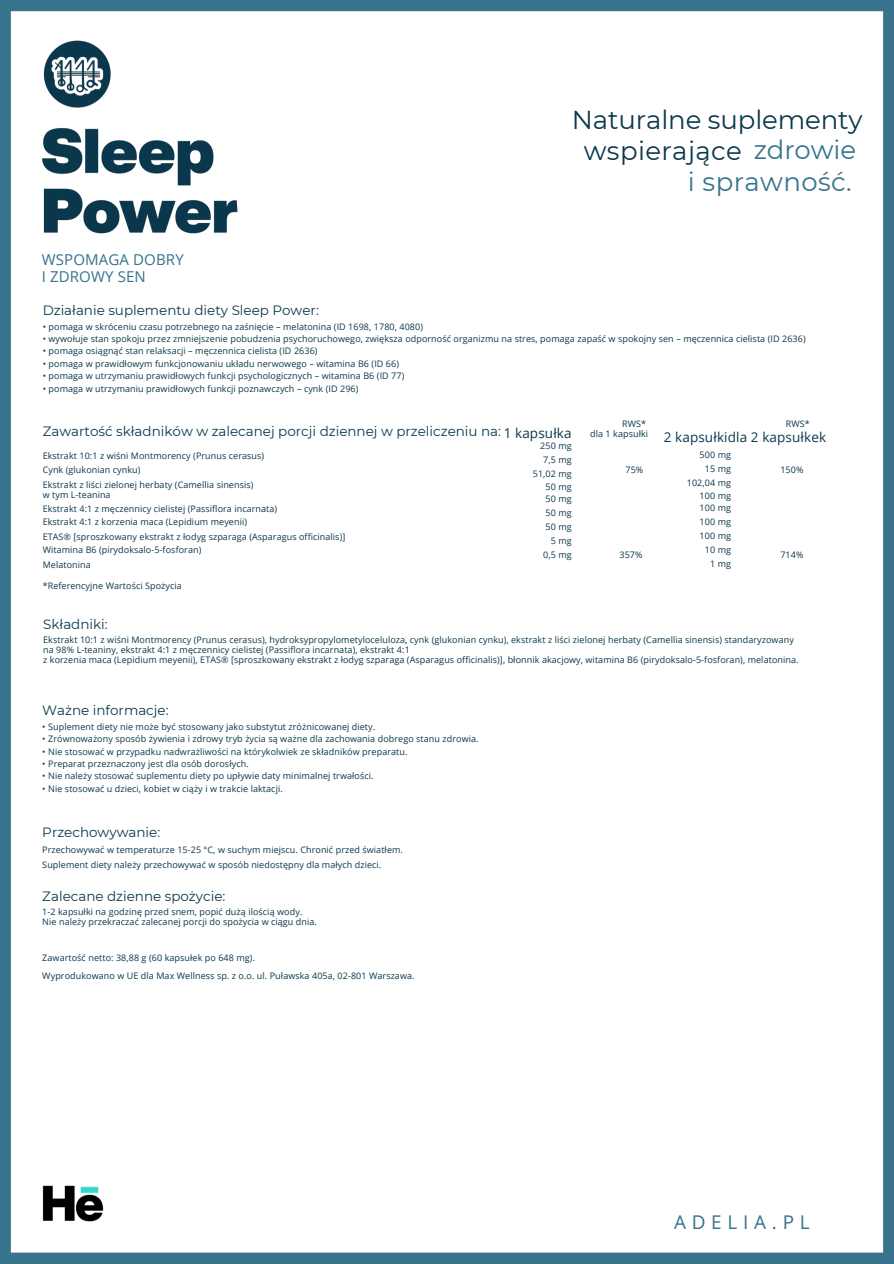
<style>
.page{position:relative;width:894px;height:1264px;background:#fff}
.page>*{position:absolute;margin:0;border:0;box-sizing:border-box;transform-origin:0 0}
.t1{font:25.95px "Montserrat";letter-spacing:-.005em;color:#0c384d}
.t2{font:25.95px "Montserrat";letter-spacing:.015em;color:#0c384d}
.t3{font:25.95px "Montserrat";letter-spacing:.015em;color:#37738d}
.t4{font:25.95px "Montserrat";letter-spacing:-.005em;color:#37738d}
.t5{font:18.9px "Open Sans";letter-spacing:.305em;color:#37738d}
.t6{font:15px/16.8px "Open Sans";letter-spacing:.01em;color:#37738d}
.t7{font:13.5px "Montserrat";color:#0c384d}
.t8{font:13.5px "Open Sans";letter-spacing:.01em;color:#0c384d}
.t9{font:9px/14.7px "Open Sans";letter-spacing:.01em;color:#0c384d}
</style>
<div class="page">
<img style="left:0;top:0;width:893px;height:1263px">
<h2 class="t6" style="left:42px;top:251px;width:143px">WSPOMAGA DOBRY<br>I ZDROWY SEN</h2>
<p class="t1" style="left:571px;top:104px;width:292px">Naturalne suplementy</p>
<p class="t2" style="left:583px;top:135px;width:160px">wspierające</p>
<p class="t4" style="left:753px;top:134px;width:104px">zdrowie</p>
<p class="t3" style="left:687px;top:166px;width:165px">i sprawność.</p>
<p class="t7" style="left:43px;top:302px;width:277px">Działanie suplementu diety Sleep Power:</p>
<p class="t9" style="left:43px;top:319px;width:382px">• pomaga w skróceniu czasu potrzebnego na zaśnięcie – melatonina (ID 1698, 1780, 4080)</p>
<p class="t9" style="left:43px;top:331px;width:764px">• wywołuje stan spokoju przez zmniejszenie pobudzenia psychoruchowego, zwiększa odporność organizmu na stres, pomaga zapaść w spokojny sen – męczennica cielista (ID 2636)</p>
<p class="t9" style="left:43px;top:343px;width:276px">• pomaga osiągnąć stan relaksacji – męczennica cielista (ID 2636)</p>
<p class="t9" style="left:43px;top:356px;width:358px">• pomaga w prawidłowym funkcjonowaniu układu nerwowego – witamina B6 (ID 66)</p>
<p class="t9" style="left:43px;top:368px;width:363px">• pomaga w utrzymaniu prawidłowych funkcji psychologicznych – witamina B6 (ID 77)</p>
<p class="t9" style="left:43px;top:381px;width:317px">• pomaga w utrzymaniu prawidłowych funkcji poznawczych – cynk (ID 296)</p>
<p class="t7" style="left:43px;top:423px;width:459px">Zawartość składników w zalecanej porcji dziennej w przeliczeniu na:</p>
<p class="t8" style="left:503px;top:423px;width:69px">1 kapsułka</p>
<p class="t9" style="left:540px;top:439px;width:33px;line-height:13.5px;text-align:center">250 mg<br>7,5 mg</p>
<p class="t9" style="left:545px;top:467px;width:28px;line-height:12.3px;text-align:justify;text-indent:-13px">51,02 mg 50 mg 50 mg</p>
<p class="t9" style="left:545px;top:504px;width:28px">50 mg<br>50 mg</p>
<p class="t9" style="left:543px;top:533px;width:30px;text-align:right">5 mg<br>0,5 mg</p>
<p class="t9" style="left:43px;top:448px;width:223px">Ekstrakt 10:1 z wiśni Montmorency (Prunus cerasus)<br>Cynk (glukonian cynku)<br>Ekstrakt z liści zielonej herbaty (Camellia sinensis)</p>
<p class="t9" style="left:43px;top:487px;width:69px">w tym L-teanina</p>
<p class="t9" style="left:43px;top:500px;width:236px">Ekstrakt 4:1 z męczennicy cielistej (Passiflora incarnata)</p>
<p class="t9" style="left:43px;top:514px;width:206px">Ekstrakt 4:1 z korzenia maca (Lepidium meyenii)</p>
<h4 class="t9" style="left:43px;top:529px;width:304px">ETAS® [sproszkowany ekstrakt z łodyg szparaga (Asparagus officinalis)]</h4>
<h5 class="t9" style="left:43px;top:542px;width:160px">Witamina B6 (pirydoksalo-5-fosforan)</h5>
<p class="t9" style="left:43px;top:557px;width:50px">Melatonina</p>
<p class="t9" style="left:43px;top:578px;width:141px">*Referencyjne Wartości Spożycia</p>
<p class="t9" style="left:622px;top:415px;width:25px">RWS*</p>
<h4 class="t9" style="left:785px;top:415px;width:25px">RWS*</h4>
<h4 class="t8" style="left:663px;top:428px;width:164px">2 kapsułkidla 2 kapsułkek</h4>
<p class="t9" style="left:590px;top:426px;width:59px">dla 1 kapsułki</p>
<p class="t9" style="left:699px;top:447px;width:33px">500 mg</p>
<p class="t9" style="left:704px;top:461px;width:28px">15 mg</p>
<p class="t9" style="left:686px;top:475px;width:46px">102,04 mg</p>
<p class="t9" style="left:699px;top:488px;width:33px">100 mg</p>
<p class="t9" style="left:699px;top:500px;width:33px">100 mg</p>
<p class="t9" style="left:699px;top:514px;width:33px">100 mg</p>
<p class="t9" style="left:699px;top:528px;width:33px">100 mg</p>
<p class="t9" style="left:704px;top:542px;width:28px">10 mg</p>
<p class="t9" style="left:709px;top:556px;width:22px">1 mg</p>
<p class="t9" style="left:625px;top:462px;width:19px">75%</p>
<p class="t9" style="left:780px;top:462px;width:25px">150%</p>
<p class="t9" style="left:619px;top:547px;width:25px">357%</p>
<p class="t9" style="left:780px;top:547px;width:25px">714%</p>
<h1 class="t7" style="left:43px;top:616px;width:66px">Składniki:</h1>
<h1 class="t9" style="left:43px;top:634px;width:756px;line-height:10.2px">Ekstrakt 10:1 z wiśni Montmorency (Prunus cerasus), hydroksypropylometyloceluloza, cynk (glukonian cynku), ekstrakt z liści zielonej herbaty (Camellia sinensis) standaryzowany na 98% L-teaniny, ekstrakt 4:1 z męczennicy cielistej (Passiflora incarnata), ekstrakt 4:1<br>z korzenia maca (Lepidium meyenii), ETAS® [sproszkowany ekstrakt z łodyg szparaga (Asparagus officinalis)], błonnik akacjowy, witamina B6 (pirydoksalo-5-fosforan), melatonina.</h1>
<p class="t7" style="left:42px;top:702px;width:128px">Ważne informacje:</p>
<p class="t9" style="left:42px;top:719px;width:334px">• Suplement diety nie może być stosowany jako substytut zróżnicowanej diety.</p>
<p class="t9" style="left:42px;top:731px;width:437px">• Zrównoważony sposób żywienia i zdrowy tryb życia są ważne dla zachowania dobrego stanu zdrowia.</p>
<p class="t9" style="left:42px;top:743px;width:366px">• Nie stosować w przypadku nadwrażliwości na którykolwiek ze składników preparatu.</p>
<p class="t9" style="left:42px;top:756px;width:208px">• Preparat przeznaczony jest dla osób dorosłych.</p>
<p class="t9" style="left:42px;top:768px;width:332px">• Nie należy stosować suplementu diety po upływie daty minimalnej trwałości.</p>
<p class="t9" style="left:42px;top:780px;width:242px">• Nie stosować u dzieci, kobiet w ciąży i w trakcie laktacji.</p>
<h1 class="t7" style="left:42px;top:824px;width:119px">Przechowywanie:</h1>
<h3 class="t9" style="left:42px;top:842px;width:362px">Przechowywać w temperaturze 15-25 °C, w suchym miejscu. Chronić przed światłem.<br>Suplement diety należy przechowywać w sposób niedostępny dla małych dzieci.</h3>
<h4 class="t7" style="left:42px;top:888px;width:184px">Zalecane dzienne spożycie:</h4>
<p class="t9" style="left:42px;top:906px;width:276px;line-height:10.2px">1-2 kapsułki na godzinę przed snem, popić dużą ilością wody.<br>Nie należy przekraczać zalecanej porcji do spożycia w ciągu dnia.</p>
<p class="t9" style="left:42px;top:948px;width:373px;line-height:18px">Zawartość netto: 38,88 g (60 kapsułek po 648 mg).<br>Wyprodukowano w UE dla Max Wellness sp. z o.o. ul. Puławska 405a, 02-801 Warszawa.</p>
<p class="t5" style="left:673px;top:1208px;width:137px">ADELIA.PL</p>
</div>
